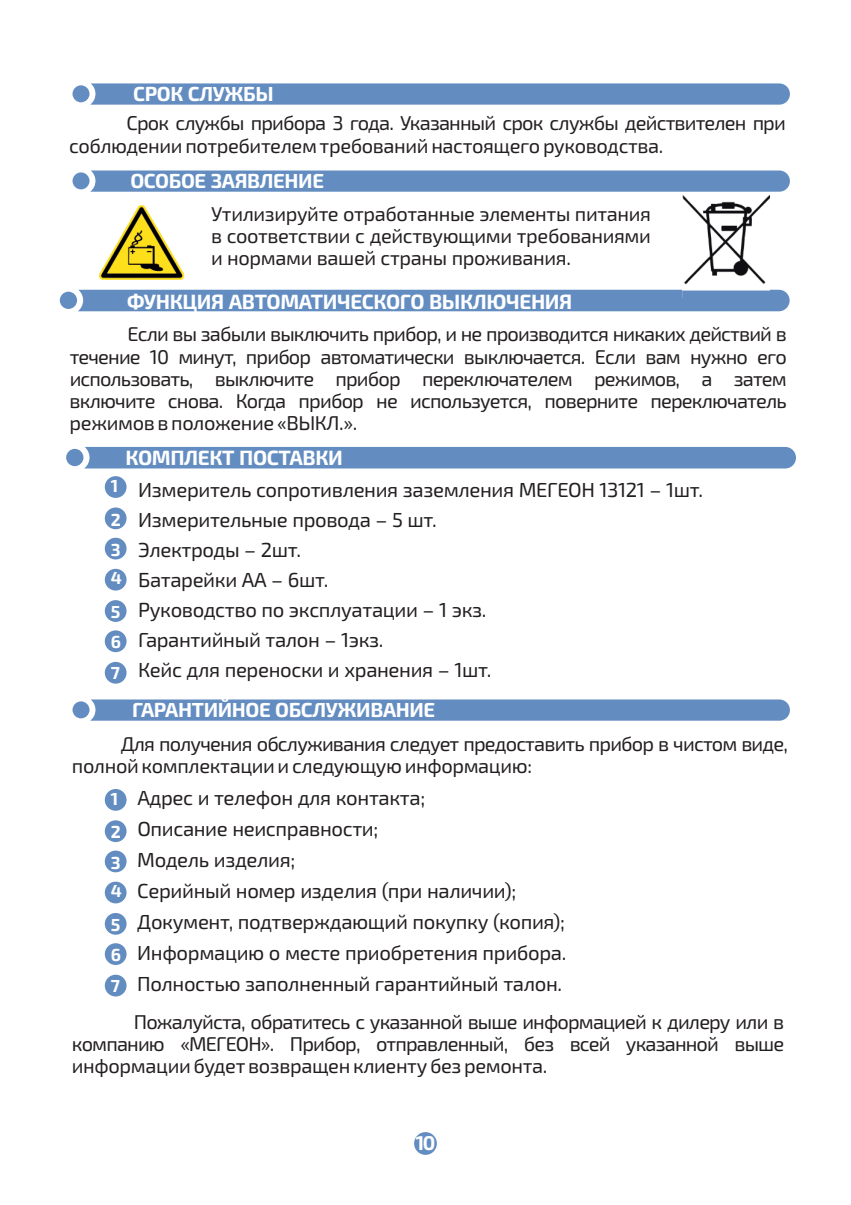
<style>
.page{position:relative;width:851px;height:1205px;background:#fff}
.page>*{position:absolute;margin:0;border:0;box-sizing:border-box;transform-origin:0 0}
.t1{font:700 20.75px "Exo 2.0";letter-spacing:-.02em;color:#fff}
.t2{font:20.25px/31px "Exo 2.0";letter-spacing:-.02em;color:#231f20}
.t3{font:700 20.25px "Exo 2.0";letter-spacing:-.02em;color:#fff}
.t4{font:20px/22.2px "Exo 2.0";letter-spacing:-.02em;color:#231f20;text-align:justify}
.t5{font:20px/22.2px "Exo 2.0";letter-spacing:-.045em;color:#231f20}
.t6{font:700 20px "Exo 2.0";color:#fff}
.t7{font:700 17.5px/30.5px "Exo 2.0";color:#fff}
</style>
<div class="page">
<svg style="left:72px;top:699px;width:717px;height:22px;background:#6b93c4"></svg>
<div style="left:105px;top:789px;width:21px;height:22px;background:#638dc1;border-radius:50%"></div>
<div style="left:105px;top:820px;width:21px;height:22px;background:#638dc1;border-radius:50%"></div>
<div style="left:105px;top:850px;width:21px;height:22px;background:#638dc1;border-radius:50%"></div>
<div style="left:105px;top:881px;width:21px;height:22px;background:#638dc1;border-radius:50%"></div>
<div style="left:105px;top:913px;width:21px;height:22px;background:#638dc1;border-radius:50%"></div>
<div style="left:105px;top:943px;width:21px;height:22px;background:#638dc1;border-radius:50%"></div>
<div style="left:105px;top:975px;width:21px;height:21px;background:#638dc1;border-radius:50%"></div>
<div style="left:66px;top:447px;width:729px;height:21px;background:#638dc1"></div>
<div style="left:60px;top:290px;width:729px;height:21px;background:#638dc1"></div>
<div style="left:105px;top:476px;width:21px;height:22px;background:#638dc1;border-radius:50%"></div>
<div style="left:105px;top:507px;width:21px;height:22px;background:#638dc1;border-radius:50%"></div>
<div style="left:105px;top:538px;width:21px;height:21px;background:#638dc1;border-radius:50%"></div>
<div style="left:105px;top:569px;width:21px;height:21px;background:#638dc1;border-radius:50%"></div>
<div style="left:105px;top:600px;width:21px;height:22px;background:#638dc1;border-radius:50%"></div>
<div style="left:105px;top:630px;width:21px;height:22px;background:#638dc1;border-radius:50%"></div>
<div style="left:105px;top:662px;width:21px;height:21px;background:#638dc1;border-radius:50%"></div>
<img style="left:682px;top:195px;width:87px;height:102px">
<svg style="left:72px;top:170px;width:717px;height:22px;background:#6b93c4"></svg>
<img style="left:99px;top:206px;width:85px;height:74px">
<div style="left:414px;top:1132px;width:23px;height:23px;background:#638dc1;border-radius:50%"></div>
<svg style="left:72px;top:83px;width:717px;height:22px;background:#6b93c4"></svg>
<p class="t3" style="left:133px;top:86px;width:142px">СРОК СЛУЖБЫ</p>
<p class="t4" style="left:69px;top:114px;width:718px;text-indent:57px">Срок службы прибора 3 года. Указанный срок службы действителен при соблюдении потребителем требований настоящего руководства.</p>
<p class="t3" style="left:130px;top:174px;width:195px">ОСОБОЕ ЗАЯВЛЕНИЕ</p>
<p class="t4" style="left:211px;top:204px;width:441px">Утилизируйте отработанные элементы питания в соответствии с действующими требованиями и нормами вашей страны проживания.</p>
<p class="t1" style="left:127px;top:294px;width:447px">ФУНКЦИЯ АВТОМАТИЧЕСКОГО ВЫКЛЮЧЕНИЯ</p>
<p class="t4" style="left:70px;top:325px;width:718px;text-indent:58px">Если вы забыли выключить прибор, и не производится никаких действий в течение 10 минут, прибор автоматически выключается. Если вам нужно его использовать, выключите прибор переключателем режимов, а затем включите снова. Когда прибор не используется, поверните переключатель режимов в положение «ВЫКЛ.».</p>
<p class="t1" style="left:125px;top:451px;width:219px">КОМПЛЕКТ ПОСТАВКИ</p>
<p class="t7" style="left:111px;top:470px;width:12px;line-height:33.8px">1<br>2</p>
<p class="t7" style="left:111px;top:537px;width:13px;line-height:28.5px">3<br>4</p>
<p class="t7" style="left:111px;top:598px;width:12px;text-align:justify">5<br>6<br>7</p>
<p class="t2" style="left:138px;top:477px;width:566px;line-height:30px">Измеритель сопротивления заземления МЕГЕОН 13121 – 1шт.<br>Измерительные провода – 5 шт.<br>Электроды – 2шт.<br>Батарейки АА – 6шт.<br>Руководство по эксплуатации – 1 экз.<br>Гарантийный талон – 1экз.<br>Кейс для переноски и хранения – 1шт.</p>
<p class="t3" style="left:132px;top:702px;width:305px">ГАРАНТИЙНОЕ ОБСЛУЖИВАНИЕ</p>
<p class="t5" style="left:72px;top:734px;width:717px;text-indent:49px">Для получения обслуживания следует предоставить прибор в чистом виде, полной комплектации и следующую информацию:</p>
<p class="t2" style="left:137px;top:784px;width:430px">Адрес и телефон для контакта;<br>Описание неисправности;<br>Модель изделия;<br>Серийный номер изделия (при наличии); Документ, подтверждающий покупку (копия); Информацию о месте приобретения прибора.<br>Полностью заполненный гарантийный талон.</p>
<p class="t4" style="left:72px;top:1013px;width:713px;text-indent:62px">Пожалуйста, обратитесь с указанной выше информацией к дилеру или в компанию «МЕГЕОН». Прибор, отправленный, без всей указанной выше информации будет возвращен клиенту без ремонта.</p>
<p class="t7" style="left:111px;top:783px;width:12px;line-height:33.8px">1<br>2</p>
<p class="t7" style="left:111px;top:850px;width:13px;line-height:28.5px">3<br>4</p>
<p class="t7" style="left:111px;top:911px;width:12px;text-align:justify">5<br>6<br>7</p>
<p class="t6" style="left:416px;top:1136px;width:21px">10</p>
</div>
